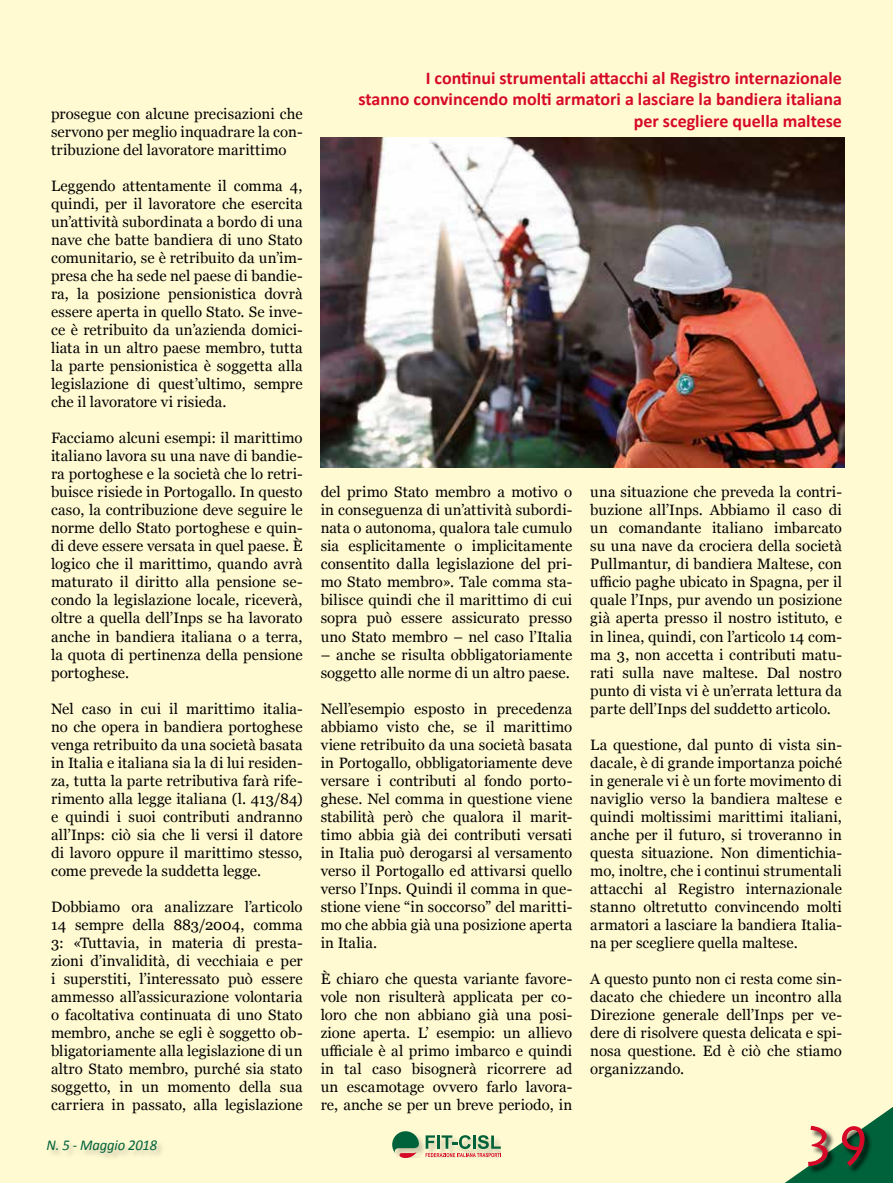
<style>
.page{position:relative;width:893px;height:1183px;background:#fff}
.page>*{position:absolute;margin:0;border:0;box-sizing:border-box;transform-origin:0 0}
.t1{font:54px "Lithos Pro";color:#d70929;scale:.95 1}
.t2{font:700 18px/21.6px "Calibri";color:#d70929;text-align:right}
.t3{font:15px/18px "Georgia";letter-spacing:.005em;color:#000;text-align:justify}
.t4{font:italic 15px "Calibri";letter-spacing:-.01em;color:#00623a}
</style>
<div class="page">
<div style="left:0;top:0;width:893px;height:1182px;background:#fffad2"></div>
<img style="left:321px;top:137px;width:524px;height:330px">
<svg style="left:786px;top:1107px;width:107px;height:75px"></svg>
<div style="left:808px;top:1125px;width:66px;height:49px;background:#000;opacity:.65"></div>
<div style="left:393px;top:1131px;width:108px;height:26px;background:#000;opacity:.2"></div>
<svg style="left:392px;top:1131px;width:27px;height:26px"></svg>
<svg style="left:426px;top:1134px;width:75px;height:22px"></svg>
<div style="left:47px;top:1140px;width:119px;height:21px;background:#000;opacity:.2"></div>
<p class="t3" style="left:51px;top:104px;width:253px">prosegue con alcune precisazioni che servono per meglio inquadrare la con&shy;tribuzione del lavoratore marittimo</p>
<p class="t3" style="left:51px;top:176px;width:253px">Leggendo attentamente il comma 4, quindi, per il lavoratore che esercita un’attività subordinata a bordo di una nave che batte bandiera di uno Stato comunitario, se è retribuito da un’im&shy;presa che ha sede nel paese di bandie&shy;ra, la posizione pensionistica dovrà essere aperta in quello Stato. Se inve&shy;ce è retribuito da un’azienda domici&shy;liata in un altro paese membro, tutta la parte pensionistica è soggetta alla legislazione di quest’ultimo, sempre che il lavoratore vi risieda.</p>
<p class="t3" style="left:51px;top:428px;width:253px">Facciamo alcuni esempi: il marittimo italiano lavora su una nave di bandie&shy;ra portoghese e la società che lo retri&shy;buisce risiede in Portogallo. In questo caso, la contribuzione deve seguire le norme dello Stato portoghese e quin&shy;di deve essere versata in quel paese. È logico che il marittimo, quando avrà maturato il diritto alla pensione se&shy;condo la legislazione locale, riceverà, oltre a quella dell’Inps se ha lavorato anche in bandiera italiana o a terra, la quota di pertinenza della pensione portoghese.</p>
<p class="t3" style="left:51px;top:698px;width:253px">Nel caso in cui il marittimo italia&shy;no che opera in bandiera portoghese venga retribuito da una società basata in Italia e italiana sia la di lui residen&shy;za, tutta la parte retributiva farà rife&shy;rimento alla legge italiana (l. 413/84) e quindi i suoi contributi andranno all’Inps: ciò sia che li versi il datore di lavoro oppure il marittimo stesso, come prevede la suddetta legge.</p>
<p class="t3" style="left:51px;top:896px;width:253px">Dobbiamo ora analizzare l’articolo 14 sempre della 883/2004, comma 3: «Tuttavia, in materia di presta&shy;zioni d’invalidità, di vecchiaia e per i superstiti, l’interessato può essere ammesso all’assicurazione volontaria o facoltativa continuata di uno Stato membro, anche se egli è soggetto ob&shy;bligatoriamente alla legislazione di un altro Stato membro, purché sia stato soggetto, in un momento della sua carriera in passato, alla legislazione</p>
<p class="t4" style="left:47px;top:1134px;width:112px">N. 5 - Maggio 2018</p>
<p class="t2" style="left:359px;top:67px;width:485px">I continui strumentali attacchi al Registro internazionale<br>stanno convincendo molti armatori a lasciare la bandiera italiana per scegliere quella maltese</p>
<p class="t3" style="left:321px;top:482px;width:253px">del primo Stato membro a motivo o in conseguenza di un’attività subordi&shy;nata o autonoma, qualora tale cumulo sia esplicitamente o implicitamente consentito dalla legislazione del pri&shy;mo Stato membro». Tale comma sta&shy;bilisce quindi che il marittimo di cui sopra può essere assicurato presso uno Stato membro – nel caso l’Italia</p>
<p class="t3" style="left:321px;top:644px;width:253px">– anche se risulta obbligatoriamente soggetto alle norme di un altro paese.</p>
<p class="t3" style="left:321px;top:698px;width:253px">Nell’esempio esposto in precedenza abbiamo visto che, se il marittimo viene retribuito da una società basata in Portogallo, obbligatoriamente deve versare i contributi al fondo porto&shy;ghese. Nel comma in questione viene stabilità però che qualora il marit&shy;timo abbia già dei contributi versati in Italia può derogarsi al versamento verso il Portogallo ed attivarsi quello verso l’Inps. Quindi il comma in que&shy;stione viene “in soccorso” del maritti&shy;mo che abbia già una posizione aperta in Italia.</p>
<p class="t3" style="left:321px;top:968px;width:253px">È chiaro che questa variante favore&shy;vole non risulterà applicata per co&shy;loro che non abbiano già una posi&shy;zione aperta. L’ esempio: un allievo ufficiale è al primo imbarco e quindi in tal caso bisognerà ricorrere ad un escamotage ovvero farlo lavora&shy;re, anche se per un breve periodo, in</p>
<p class="t3" style="left:590px;top:482px;width:253px">una situazione che preveda la contri&shy;buzione all’Inps. Abbiamo il caso di un comandante italiano imbarcato su una nave da crociera della società Pullmantur, di bandiera Maltese, con ufficio paghe ubicato in Spagna, per il quale l’Inps, pur avendo un posizione già aperta presso il nostro istituto, e in linea, quindi, con l’articolo 14 com&shy;ma 3, non accetta i contributi matu&shy;rati sulla nave maltese. Dal nostro punto di vista vi è un’errata lettura da parte dell’Inps del suddetto articolo.</p>
<p class="t3" style="left:590px;top:734px;width:253px">La questione, dal punto di vista sin&shy;dacale, è di grande importanza poiché in generale vi è un forte movimento di naviglio verso la bandiera maltese e quindi moltissimi marittimi italiani, anche per il futuro, si troveranno in questa situazione. Non dimentichia&shy;mo, inoltre, che i continui strumentali attacchi al Registro internazionale stanno oltretutto convincendo molti armatori a lasciare la bandiera Italia&shy;na per scegliere quella maltese.</p>
<p class="t3" style="left:590px;top:968px;width:253px">A questo punto non ci resta come sin&shy;dacato che chiedere un incontro alla Direzione generale dell’Inps per ve&shy;dere di risolvere questa delicata e spi&shy;nosa questione. Ed è ciò che stiamo organizzando.</p>
<h1 class="t1" style="left:801px;top:1114px;width:76px">39</h1>
</div>
